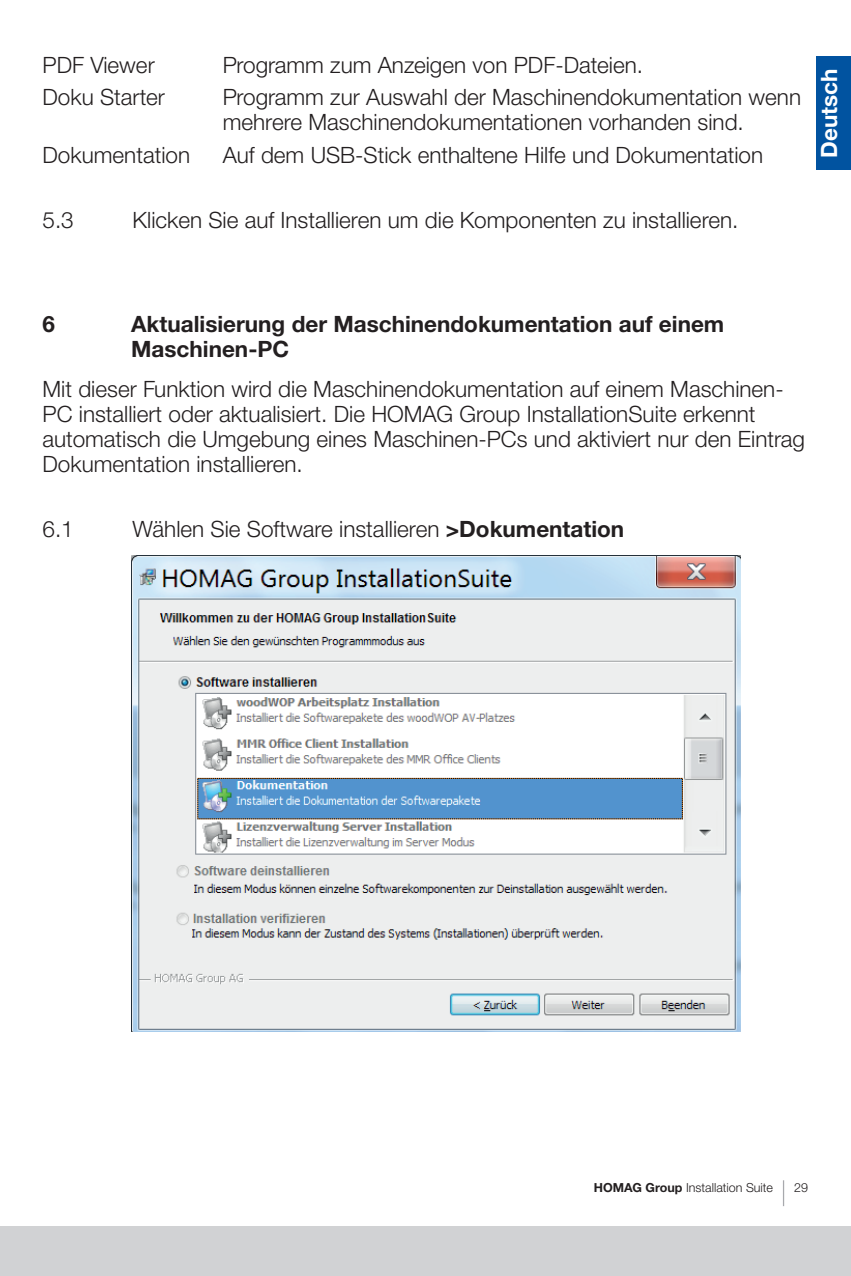
<style>
.page{position:relative;width:851px;height:1276px;background:#fff}
.page>*{position:absolute;margin:0;border:0;box-sizing:border-box;transform-origin:0 0}
.t1{font:300 22.5px/25px "Helvetica Neue LTW1 G";color:#231f20}
.t2{font:700 22.5px/25px "Helvetica Neue LTW1 G";color:#231f20}
.t3{font:700 22.5px "Helvetica Neue LTW1 G";color:#fff}
.t4{font:300 12.5px "Helvetica Neue LTW1 G";color:#231f20}
.s1{font-weight:700}
</style>
<div class="page">
<div style="left:0;top:1226px;width:850px;height:50px;background:#d1d2d4"></div>
<hr style="left:782px;top:1180px;width:2px;height:26px;background:#a8a9ad">
<div style="left:816px;top:57px;width:34px;height:113px;background:#0153a0"></div>
<img style="left:131px;top:555px;width:609px;height:476px">
<p class="t1" style="left:43px;top:52px;width:114px">PDF Viewer</p>
<p class="t1" style="left:223px;top:52px;width:422px">Programm zum Anzeigen von PDF-Dateien.</p>
<p class="t1" style="left:43px;top:85px;width:124px">Doku Starter</p>
<p class="t1" style="left:223px;top:85px;width:580px">Programm zur Auswahl der Maschinendokumentation wenn mehrere Maschinendokumentationen vorhanden sind.</p>
<p class="t1" style="left:43px;top:142px;width:149px">Dokumentation</p>
<p class="t1" style="left:223px;top:142px;width:542px">Auf dem USB-Stick enthaltene Hilfe und Dokumentation</p>
<p class="t1" style="left:43px;top:207px;width:33px">5.3</p>
<p class="t1" style="left:133px;top:207px;width:607px">Klicken Sie auf Installieren um die Komponenten zu installieren.</p>
<p class="t3" style="left:815px;top:158px;width:91px;rotate:-90deg">Deutsch</p>
<p class="t2" style="left:43px;top:311px;width:14px">6</p>
<p class="t2" style="left:131px;top:311px;width:594px">Aktualisierung der Maschinendokumentation auf einem<br>Maschinen-PC</p>
<p class="t1" style="left:43px;top:376px;width:763px">Mit dieser Funktion wird die Maschinendokumentation auf einem Maschinen-PC installiert oder aktualisiert. Die HOMAG Group InstallationSuite erkennt automatisch die Umgebung eines Maschinen-PCs und aktiviert nur den Eintrag Dokumentation installieren.</p>
<p class="t1" style="left:43px;top:516px;width:33px">6.1</p>
<p class="t1" style="left:133px;top:516px;width:493px">Wählen Sie Software installieren <span class="s1">&gt;Dokumentation</span></p>
<p class="t4" style="left:594px;top:1180px;width:180px"><span class="s1">HOMAG Group</span> Installation Suite</p>
<p class="t4" style="left:794px;top:1179px;width:15px">29</p>
</div>
